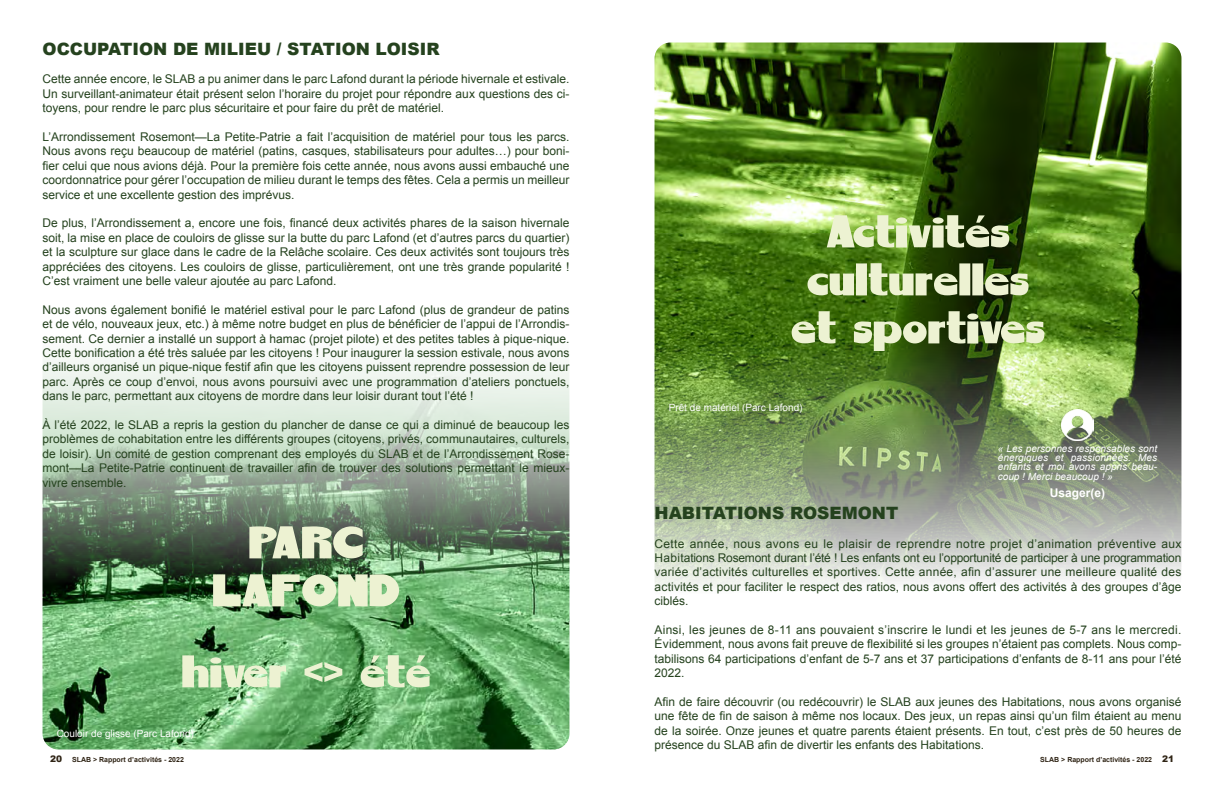
<style>
.page{position:relative;width:1224px;height:792px;background:#fff}
.page>*{position:absolute;margin:0;border:0;box-sizing:border-box;transform-origin:0 0}
.t1{font:900 17px "Arial";color:#25421e}
.t2{font:12px/14.4px "Arial";color:#25421e;text-align:justify}
.t3{font:700 12px "Arial";color:#fff}
.t4{font:italic 10px/9px "Arial";color:#fff;text-align:justify}
.t5{font:10px "Arial";color:#fff}
.t6{font:700 7px "Arial";color:#2f2415}
.s1{font-weight:900;font-size:9px}
</style>
<div class="page">
<img style="left:655px;top:43px;width:526px;height:545px">
<img style="left:43px;top:360px;width:526px;height:389px">
<svg style="left:182px;top:655px;width:248px;height:33px;background:#a3ce9a"></svg>
<svg style="left:213px;top:574px;width:186px;height:32px;background:#bbcea9"></svg>
<svg style="left:249px;top:526px;width:114px;height:32px;background:#bac3a7"></svg>
<svg style="left:792px;top:311px;width:252px;height:40px;background:#80995c"></svg>
<svg style="left:807px;top:263px;width:222px;height:33px;background:#97ab76"></svg>
<svg style="left:827px;top:215px;width:182px;height:33px;background:#a5b783"></svg>
<img style="left:1062px;top:409px;width:31px;height:31px">
<h1 class="t1" style="left:43px;top:36px;width:399px">OCCUPATION DE MILIEU / STATION LOISIR</h1>
<p class="t2" style="left:43px;top:72px;width:528px">Cette année encore, le SLAB a pu animer dans le parc Lafond durant la période hivernale et estivale.<br>Un surveillant-animateur était présent selon l’horaire du projet pour répondre aux questions des ci&shy;toyens, pour rendre le parc plus sécuritaire et pour faire du prêt de matériel.</p>
<p class="t2" style="left:43px;top:130px;width:528px">L’Arrondissement Rosemont—La Petite-Patrie a fait l’acquisition de matériel pour tous les parcs.<br>Nous avons reçu beaucoup de matériel (patins, casques, stabilisateurs pour adultes…) pour boni&shy;fier celui que nous avions déjà. Pour la première fois cette année, nous avons aussi embauché une coordonnatrice pour gérer l’occupation de milieu durant le temps des fêtes. Cela a permis un meilleur service et une excellente gestion des imprévus.</p>
<p class="t2" style="left:43px;top:216px;width:528px">De plus, l’Arrondissement a, encore une fois, financé deux activités phares de la saison hivernale soit, la mise en place de couloirs de glisse sur la butte du parc Lafond (et d’autres parcs du quartier) et la sculpture sur glace dans le cadre de la Relâche scolaire. Ces deux activités sont toujours très appréciées des citoyens. Les couloirs de glisse, particulièrement, ont une très grande popularité !<br>C’est vraiment une belle valeur ajoutée au parc Lafond.</p>
<p class="t2" style="left:43px;top:303px;width:528px">Nous avons également bonifié le matériel estival pour le parc Lafond (plus de grandeur de patins et de vélo, nouveaux jeux, etc.) à même notre budget en plus de bénéficier de l’appui de l’Arrondis&shy;sement. Ce dernier a installé un support à hamac (projet pilote) et des petites tables à pique-nique.<br>Cette bonification a été très saluée par les citoyens ! Pour inaugurer la session estivale, nous avons d’ailleurs organisé un pique-nique festif afin que les citoyens puissent reprendre possession de leur parc. Après ce coup d’envoi, nous avons poursuivi avec une programmation d’ateliers ponctuels, dans le parc, permettant aux citoyens de mordre dans leur loisir durant tout l’été !</p>
<p class="t2" style="left:43px;top:418px;width:528px">À l’été 2022, le SLAB a repris la gestion du plancher de danse ce qui a diminué de beaucoup les problèmes de cohabitation entre les différents groupes (citoyens, privés, communautaires, culturels, de loisir). Un comité de gestion comprenant des employés du SLAB et de l’Arrondissement Rose&shy;mont—La Petite-Patrie continuent de travailler afin de trouver des solutions permettant le mieux&shy;vivre ensemble.</p>
<p class="t5" style="left:57px;top:727px;width:139px">Couloir de glisse (Parc Lafond)</p>
<p class="t5" style="left:669px;top:401px;width:135px">Prêt de matériel (Parc Lafond)</p>
<p class="t4" style="left:998px;top:445px;width:161px">« Les personnes responsables sont énergiques et passionnées. Mes enfants et moi avons appris beau-</p>
<p class="t4" style="left:998px;top:473px;width:117px">coup ! Merci beaucoup ! »</p>
<p class="t3" style="left:1050px;top:485px;width:57px">Usager(e)</p>
<h1 class="t1" style="left:655px;top:500px;width:245px">HABITATIONS ROSEMONT</h1>
<p class="t2" style="left:655px;top:536px;width:528px">Cette année, nous avons eu le plaisir de reprendre notre projet d’animation préventive aux Habitations Rosemont durant l’été ! Les enfants ont eu l’opportunité de participer à une programmation variée d’activités culturelles et sportives. Cette année, afin d’assurer une meilleure qualité des activités et pour faciliter le respect des ratios, nous avons offert des activités à des groupes d’âge ciblés.</p>
<p class="t2" style="left:655px;top:623px;width:528px">Ainsi, les jeunes de 8-11 ans pouvaient s’inscrire le lundi et les jeunes de 5-7 ans le mercredi.<br>Évidemment, nous avons fait preuve de flexibilité si les groupes n’étaient pas complets. Nous comp&shy;tabilisons 64 participations d’enfant de 5-7 ans et 37 participations d’enfants de 8-11 ans pour l’été 2022.</p>
<p class="t2" style="left:655px;top:695px;width:528px">Afin de faire découvrir (ou redécouvrir) le SLAB aux jeunes des Habitations, nous avons organisé une fête de fin de saison à même nos locaux. Des jeux, un repas ainsi qu’un film étaient au menu de la soirée. Onze jeunes et quatre parents étaient présents. En tout, c’est près de 50 heures de présence du SLAB afin de divertir les enfants des Habitations.</p>
<p class="t6" style="left:50px;top:755px;width:135px"><span class="s1">20</span> SLAB &gt; Rapport d’activités - 2022</p>
<p class="t6" style="left:1040px;top:755px;width:135px">SLAB &gt; Rapport d’activités - 2022 <span class="s1">21</span></p>
</div>
